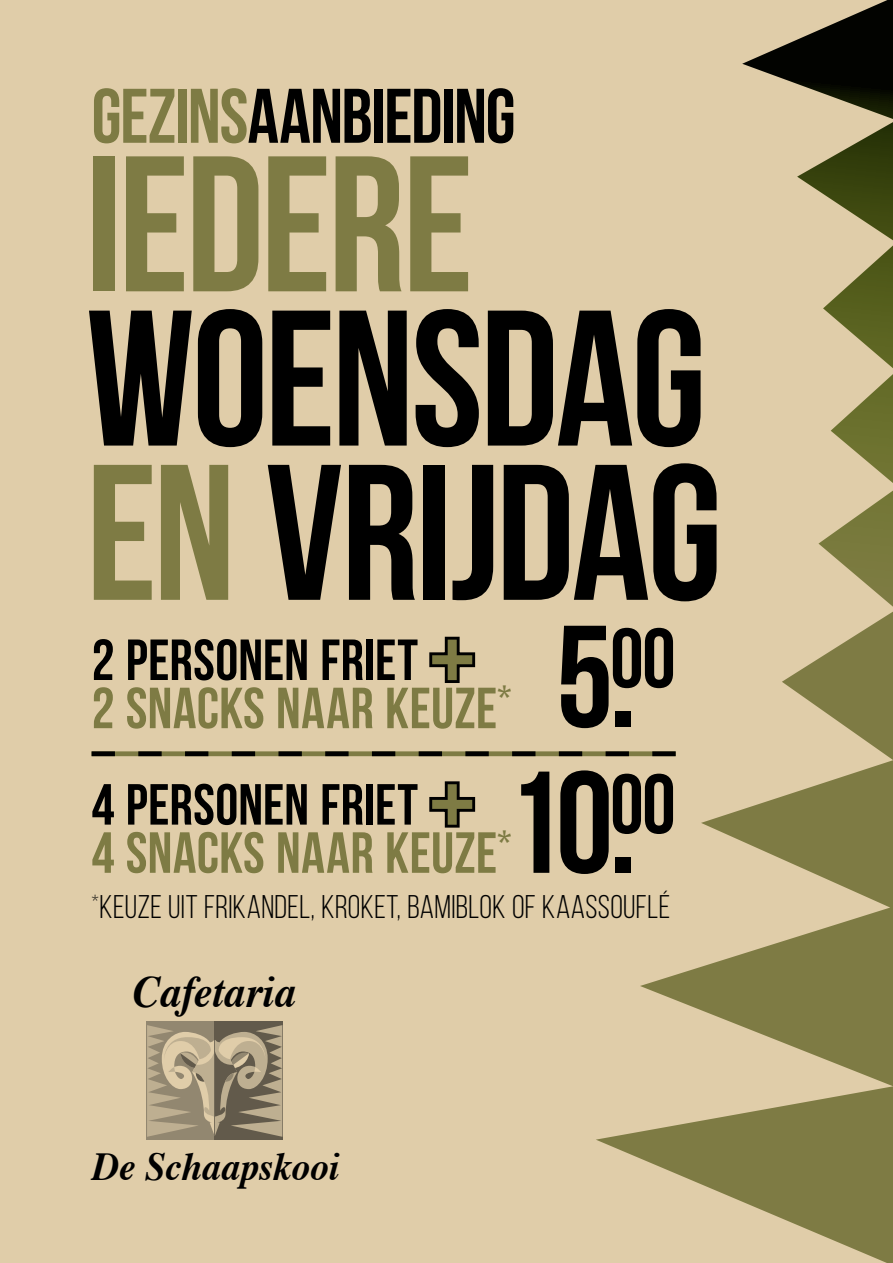
<style>
.page{position:relative;width:893px;height:1263px;background:#fff}
.page>*{position:absolute;margin:0;border:0;box-sizing:border-box;transform-origin:0 0}
.t1{font:700 192.83px/154.2px "Bebas Neue";letter-spacing:-.015em;color:#000}
.t2{font:700 192.83px "Bebas Neue";letter-spacing:-.02em;color:#7e7b44}
.t3{font:700 144.6px/145.8px "Bebas Neue";color:#000;text-align:center}
.t4{font:700 77.1px "Bebas Neue";letter-spacing:-.02em;color:#000}
.t5{font:700 57.82px/48.2px "Bebas Neue";letter-spacing:.005em;color:#7e7b44}
.t6{font:italic 700 44.7px "Times";color:#000;scale:.95 1}
.t7{font:italic 700 39.67px "Times";letter-spacing:-.005em;color:#000;scale:.95 1}
.t8{font:32.78px "Bebas Neue";letter-spacing:.01em;color:#000}
.s1{color:#7e7b44}
.s2{color:#000}
.s3{font-size:115.65px}
</style>
<div class="page">
<div style="left:0;top:0;width:596px;height:1263px;background:#e0cda9"></div>
<svg style="left:596px;top:0;width:297px;height:1263px;background:#c1b38b"></svg>
<div style="left:146px;top:1021px;width:69px;height:119px;background:#928770"></div>
<div style="left:215px;top:1021px;width:68px;height:119px;background:#625a4b"></div>
<svg style="left:147px;top:1025px;width:135px;height:112px"></svg>
<svg style="left:426px;top:634px;width:52px;height:52px;background:#92866e"></svg>
<svg style="left:426px;top:778px;width:52px;height:52px;background:#92866e"></svg>
<svg style="left:92px;top:751px;width:584px;height:5px;background:#464428"></svg>
<h3 class="t4" style="left:92px;top:74px;width:426px"><span class="s1">GEZINS</span>AANBIEDING</h3>
<h1 class="t2" style="left:86px;top:119px;width:389px">IEDERE</h1>
<h1 class="t1" style="left:86px;top:299px;width:638px">WOENSDAG<br><span class="s1">EN</span> VRIJDAG</h1>
<p class="t5" style="left:92px;top:635px;width:421px"><span class="s2">2 PERSONEN FRIET</span> <span class="s3">+<br></span>2 SNACKS NAAR KEUZE<sup>*</sup></p>
<p class="t5" style="left:92px;top:780px;width:421px"><span class="s2">4 PERSONEN FRIET</span> <span class="s3">+<br></span>4 SNACKS NAAR KEUZE<sup>*</sup></p>
<h2 class="t3" style="left:506px;top:602px;width:172px">5.<sup>00<br></sup>10.<sup>00</sup></h2>
<p class="t8" style="left:92px;top:889px;width:580px"><sup>*</sup>KEUZE UIT FRIKANDEL, KROKET, BAMIBLOK OF KAASSOUFLÉ</p>
<p class="t6" style="left:133px;top:950px;width:173px">Cafetaria</p>
<p class="t7" style="left:92px;top:1130px;width:262px">De Schaapskooi</p>
</div>
